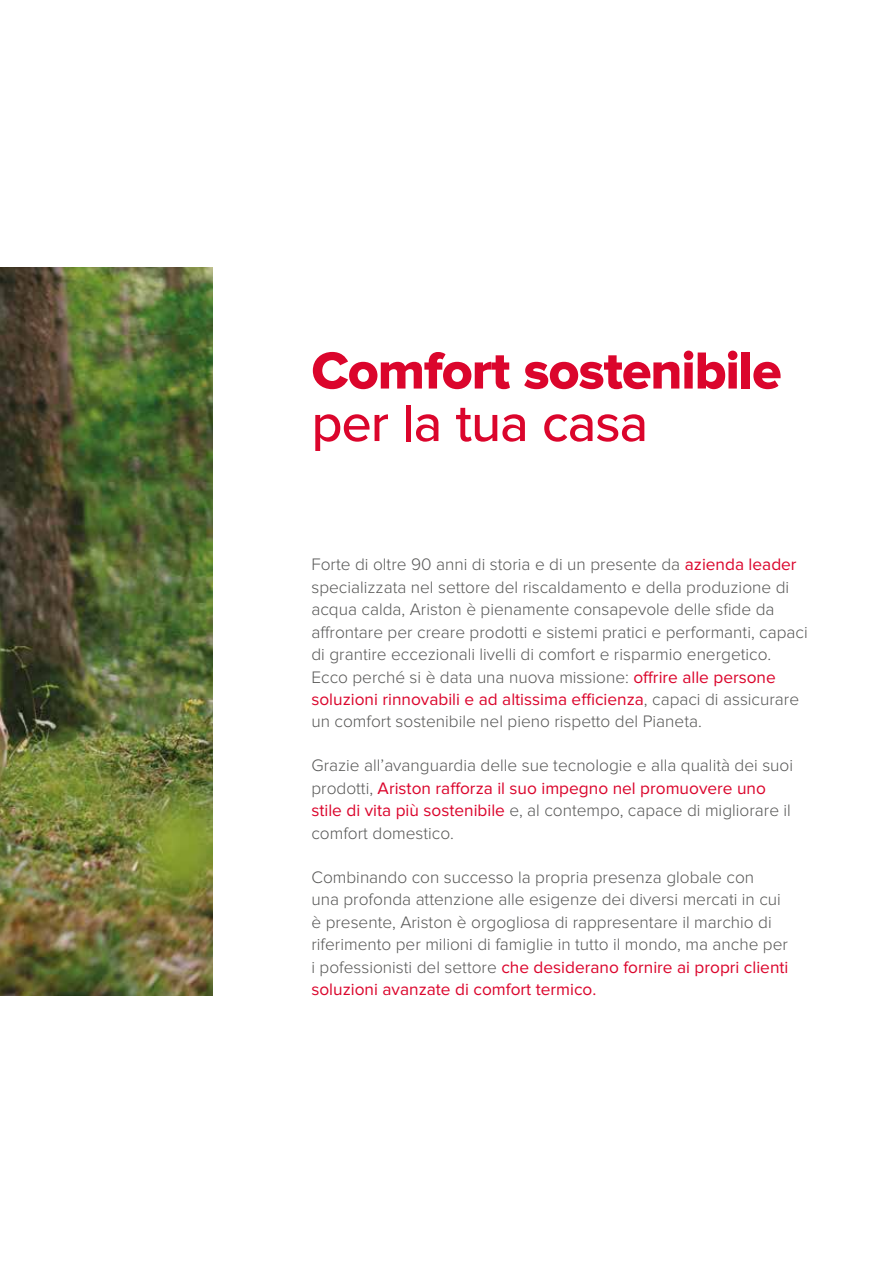
<style>
.page{position:relative;width:893px;height:1263px;background:#fff}
.page>*{position:absolute;margin:0;border:0;box-sizing:border-box;transform-origin:0 0}
.t1{font:54px "Proxima Nova Extrabld";letter-spacing:-.02em;color:#db052c}
.t2{font:500 54px "Proxima Nova";letter-spacing:-.02em;color:#db052c}
.t3{font:300 17.25px/22.5px "Proxima Nova";color:#575756}
.s1{font-weight:400;color:#db052c}
</style>
<div class="page">
<img style="left:0;top:268px;width:213px;height:727px">
<h1 class="t1" style="left:311px;top:346px;width:472px">Comfort sostenibile</h1>
<h1 class="t2" style="left:311px;top:383px;width:338px">per la tua casa</h1>
<p class="t3" style="left:311px;top:554px;width:498px">Forte di oltre 90 anni di storia e di un presente da <span class="s1">azienda leader </span>specializzata nel settore del riscaldamento e della produzione di acqua calda, Ariston è pienamente consapevole delle sfide da affrontare per creare prodotti e sistemi pratici e performanti, capaci di grantire eccezionali livelli di comfort e risparmio energetico.<br>Ecco perché si è data una nuova missione: <span class="s1">offrire alle persone soluzioni rinnovabili e ad altissima efficienza</span>, capaci di assicurare un comfort sostenibile nel pieno rispetto del Pianeta.</p>
<p class="t3" style="left:311px;top:755px;width:483px">Grazie all’avanguardia delle sue tecnologie e alla qualità dei suoi prodotti, <span class="s1">Ariston rafforza il suo impegno nel promuovere uno stile di vita più sostenibile</span> e, al contempo, capace di migliorare il comfort domestico.</p>
<p class="t3" style="left:311px;top:866px;width:478px">Combinando con successo la propria presenza globale con<br>una profonda attenzione alle esigenze dei diversi mercati in cui è presente, Ariston è orgogliosa di rappresentare il marchio di riferimento per milioni di famiglie in tutto il mondo, ma anche per i pofessionisti del settore <span class="s1">che desiderano fornire ai propri clienti soluzioni avanzate di comfort termico.</span></p>
</div>
